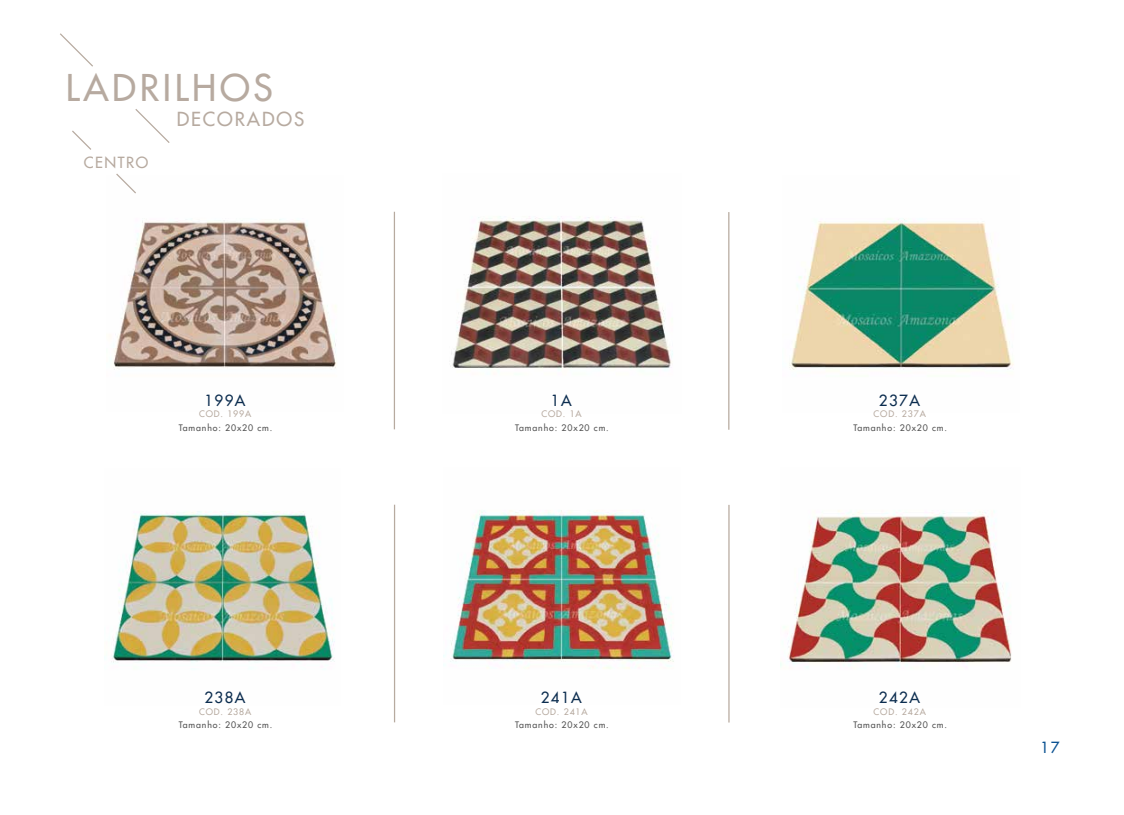
<style>
.page{position:relative;width:1124px;height:815px;background:#fff}
.page>*{position:absolute;margin:0;border:0;box-sizing:border-box;transform-origin:0 0}
.t1{font:35.88px "Futura LT";letter-spacing:.1em;color:#b7aaa0}
.t2{font:18.88px "Futura LT";letter-spacing:.1em;color:#b7aaa0}
.t3{font:15px "Futura LT";letter-spacing:.1em;color:#0c2d4f}
.t4{font:15px "Futura LT";letter-spacing:.1em;color:#b7aaa0}
.t5{font:15px "Futura LT";color:#0a5191}
.t6{font:8.75px "Futura LT";letter-spacing:.1em;color:#525252}
.t7{font:8.75px "Futura LT";letter-spacing:.1em;color:#b7aaa0}
</style>
<div class="page">
<img style="left:780px;top:510px;width:232px;height:158px">
<img style="left:789px;top:218px;width:225px;height:152px">
<img style="left:443px;top:510px;width:231px;height:159px">
<img style="left:450px;top:216px;width:223px;height:154px">
<img style="left:104px;top:511px;width:231px;height:152px">
<img style="left:113px;top:219px;width:224px;height:151px">
<svg style="left:60px;top:33px;width:33px;height:34px"></svg>
<svg style="left:135px;top:109px;width:35px;height:34px"></svg>
<svg style="left:72px;top:130px;width:19px;height:20px"></svg>
<svg style="left:116px;top:173px;width:20px;height:21px"></svg>
<hr style="left:394px;top:212px;width:1px;height:217px;background:#b7aa9f">
<hr style="left:394px;top:505px;width:1px;height:217px;background:#b7aa9f">
<hr style="left:728px;top:505px;width:1px;height:218px;background:#b7aa9f">
<hr style="left:728px;top:212px;width:1px;height:218px;background:#b7aa9f">
<h1 class="t1" style="left:66px;top:64px;width:208px">LADRILHOS</h1>
<h2 class="t2" style="left:177px;top:107px;width:129px">DECORADOS</h2>
<h3 class="t4" style="left:84px;top:153px;width:66px">CENTRO</h3>
<h3 class="t3" style="left:878px;top:390px;width:43px">237A</h3>
<p class="t7" style="left:873px;top:409px;width:54px">COD. 237A</p>
<h3 class="t3" style="left:204px;top:390px;width:43px">199A</h3>
<h3 class="t3" style="left:551px;top:390px;width:22px">1A</h3>
<p class="t7" style="left:541px;top:409px;width:42px">COD. 1A</p>
<p class="t7" style="left:199px;top:409px;width:54px">COD. 199A</p>
<p class="t6" style="left:179px;top:422px;width:95px">Tamanho: 20x20 cm.</p>
<p class="t6" style="left:515px;top:422px;width:95px">Tamanho: 20x20 cm.</p>
<p class="t6" style="left:853px;top:422px;width:95px">Tamanho: 20x20 cm.</p>
<h3 class="t3" style="left:204px;top:688px;width:43px">238A</h3>
<p class="t7" style="left:199px;top:706px;width:54px">COD. 238A</p>
<h3 class="t3" style="left:540px;top:688px;width:43px">241A</h3>
<p class="t7" style="left:535px;top:706px;width:54px">COD. 241A</p>
<h3 class="t3" style="left:878px;top:688px;width:43px">242A</h3>
<p class="t7" style="left:873px;top:706px;width:54px">COD. 242A</p>
<p class="t6" style="left:179px;top:719px;width:95px">Tamanho: 20x20 cm.</p>
<p class="t6" style="left:515px;top:719px;width:95px">Tamanho: 20x20 cm.</p>
<p class="t6" style="left:853px;top:719px;width:95px">Tamanho: 20x20 cm.</p>
<h3 class="t5" style="left:1040px;top:738px;width:20px">17</h3>
</div>
